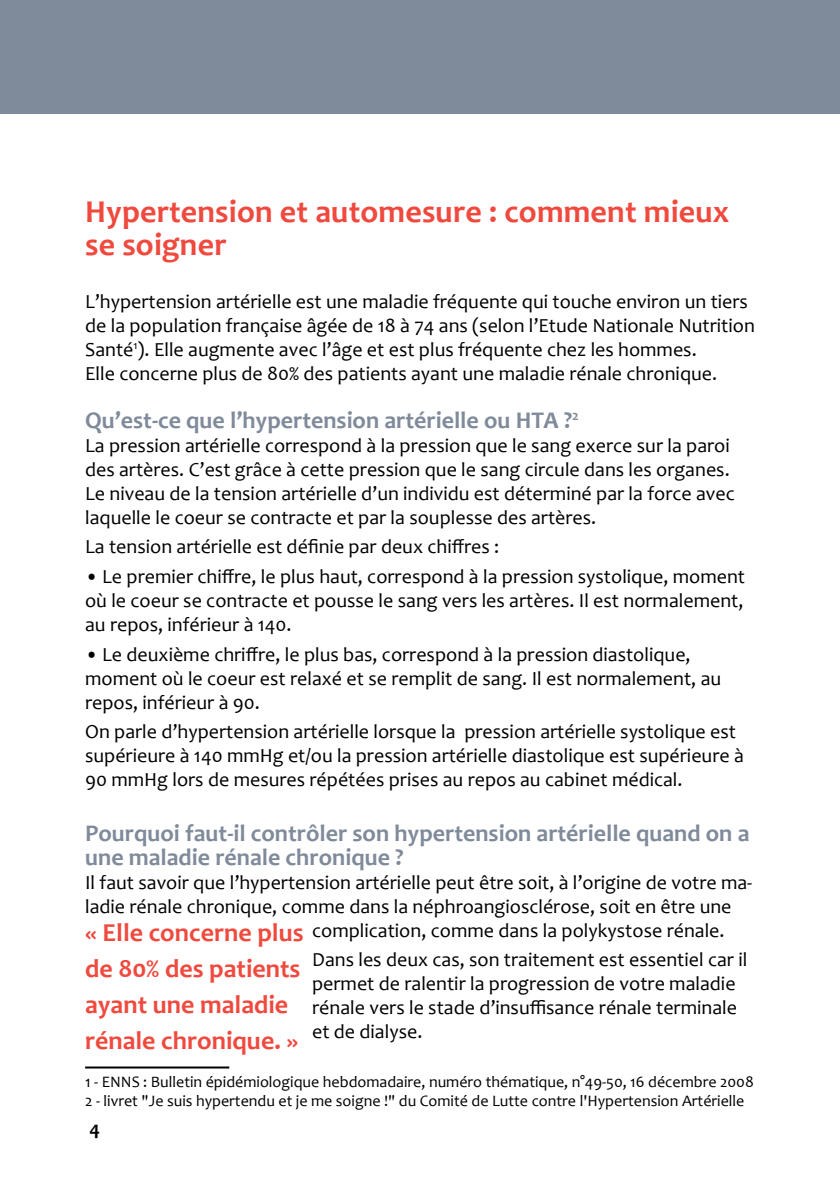
<style>
.page{position:relative;width:840px;height:1191px;background:#fff}
.page>*{position:absolute;margin:0;border:0;box-sizing:border-box;transform-origin:0 0}
.t1{font:700 32px/33.6px "Candara";letter-spacing:.005em;color:#f0493e}
.t2{font:700 26px/36px "Candara";color:#f0493e}
.t3{font:700 24px/24px "Candara";color:#7f8a9a}
.t4{font:20px/24px "Candara";color:#000}
.t5{font:700 20px "Candara";color:#000}
.t6{font:16px/19.2px "Candara";color:#000}
</style>
<div class="page">
<hr style="left:85px;top:1066px;width:144px;height:2px;background:#000">
<div style="left:0;top:0;width:839px;height:113px;background:#7f8a9a"></div>
<h1 class="t1" style="left:85px;top:194px;width:645px">Hypertension et automesure : comment mieux se soigner</h1>
<p class="t4" style="left:85px;top:289px;width:670px">L’hypertension artérielle est une maladie fréquente qui touche environ un tiers de la population française âgée de 18 à 74 ans (selon l’Etude Nationale Nutrition Santé<sup>1</sup>). Elle augmente avec l’âge et est plus fréquente chez les hommes.<br>Elle concerne plus de 80% des patients ayant une maladie rénale chronique.</p>
<p class="t3" style="left:85px;top:407px;width:495px">Qu’est-ce que l’hypertension artérielle ou HTA ?<sup>2</sup></p>
<p class="t4" style="left:85px;top:433px;width:650px">La pression artérielle correspond à la pression que le sang exerce sur la paroi des artères. C’est grâce à cette pression que le sang circule dans les organes.<br>Le niveau de la tension artérielle d’un individu est déterminé par la force avec laquelle le coeur se contracte et par la souplesse des artères.</p>
<p class="t4" style="left:85px;top:535px;width:415px">La tension artérielle est définie par deux chiffres :</p>
<p class="t4" style="left:85px;top:564px;width:661px;text-align:justify">• Le premier chiffre, le plus haut, correspond à la pression systolique, moment où le coeur se contracte et pousse le sang vers les artères. Il est normalement, au repos, inférieur à 140.</p>
<p class="t4" style="left:85px;top:642px;width:637px">• Le deuxième chriffre, le plus bas, correspond à la pression diastolique, moment où le coeur est relaxé et se remplit de sang. Il est normalement, au repos, inférieur à 90.</p>
<p class="t4" style="left:85px;top:720px;width:660px">On parle d’hypertension artérielle lorsque la pression artérielle systolique est supérieure à 140 mmHg et/ou la pression artérielle diastolique est supérieure à<br>90 mmHg lors de mesures répétées prises au repos au cabinet médical.</p>
<p class="t3" style="left:85px;top:820px;width:665px">Pourquoi faut-il contrôler son hypertension artérielle quand on a une maladie rénale chronique ?</p>
<p class="t4" style="left:85px;top:870px;width:668px">Il faut savoir que l’hypertension artérielle peut être soit, à l’origine de votre ma-</p>
<p class="t4" style="left:85px;top:894px;width:647px">ladie rénale chronique, comme dans la néphroangiosclérose, soit en être une</p>
<p class="t4" style="left:312px;top:918px;width:413px">complication, comme dans la polykystose rénale.</p>
<p class="t4" style="left:312px;top:947px;width:436px">Dans les deux cas, son traitement est essentiel car il permet de ralentir la progression de votre maladie rénale vers le stade d’insuffisance rénale terminale et de dialyse.</p>
<p class="t6" style="left:85px;top:1071px;width:670px">1 - ENNS : Bulletin épidémiologique hebdomadaire, numéro thématique, n°49-50, 16 décembre 2008<br>2 - livret "Je suis hypertendu et je me soigne !" du Comité de Lutte contre l'Hypertension Artérielle</p>
<h2 class="t2" style="left:85px;top:914px;width:220px">« Elle concerne plus de 80% des patients ayant une maladie rénale chronique. »</h2>
<p class="t5" style="left:89px;top:1115px;width:12px">4</p>
</div>
